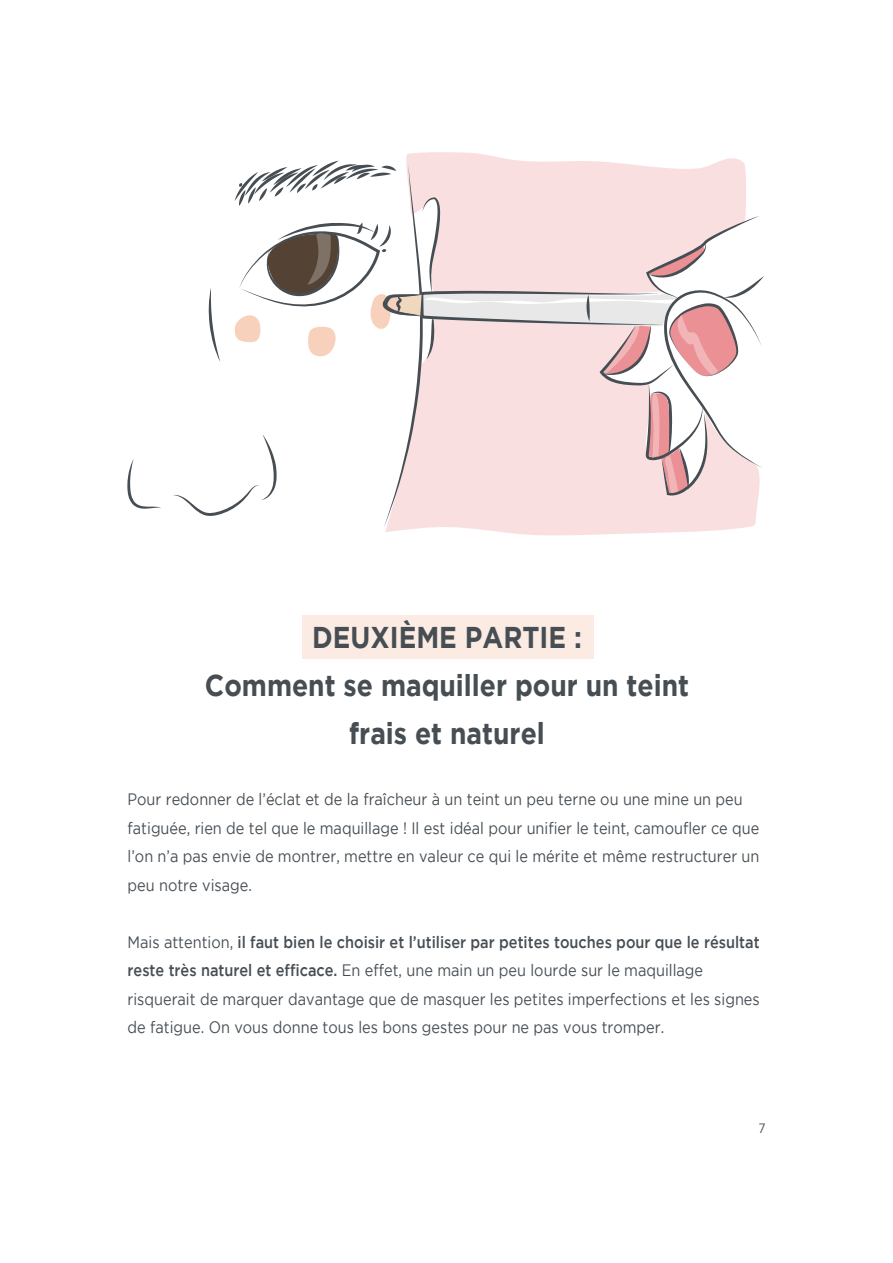
<style>
.page{position:relative;width:893px;height:1263px;background:#fff}
.page>*{position:absolute;margin:0;border:0;box-sizing:border-box;transform-origin:0 0}
.t1{font:700 30px/48px "Gotham";color:#464e54;text-align:center;scale:.88 1}
.t2{font:16.5px/28.5px "Gotham";color:#464e54;scale:.88 1}
.t3{font:13.5px "Gotham";color:#464e54;scale:.88 1}
.s1{font-weight:500}
</style>
<div class="page">
<div style="left:302px;top:615px;width:291px;height:44px;background:#fbebe2"></div>
<svg style="left:385px;top:528px;width:354px;height:7px;fill:#f9e0e1"></svg>
<svg style="left:406px;top:152px;width:335px;height:9px"></svg>
<svg style="left:127px;top:459px;width:34px;height:50px"></svg>
<svg style="left:173px;top:161px;width:591px;height:367px"></svg>
<h1 class="t1" style="left:205px;top:613px;width:552px">DEUXIÈME PARTIE :<br>Comment se maquiller pour un teint frais et naturel</h1>
<p class="t2" style="left:128px;top:785px;width:719px">Pour redonner de l’éclat et de la fraîcheur à un teint un peu terne ou une mine un peu fatiguée, rien de tel que le maquillage ! Il est idéal pour unifier le teint, camoufler ce que l’on n’a pas envie de montrer, mettre en valeur ce qui le mérite et même restructurer un peu notre visage.</p>
<p class="t2" style="left:128px;top:927px;width:720px">Mais attention, <span class="s1">il faut bien le choisir et l’utiliser par petites touches pour que le résultat reste très naturel et efficace.</span> En effet, une main un peu lourde sur le maquillage risquerait de marquer davantage que de masquer les petites imperfections et les signes de fatigue. On vous donne tous les bons gestes pour ne pas vous tromper.</p>
<p class="t3" style="left:758px;top:1121px;width:10px">7</p>
</div>
